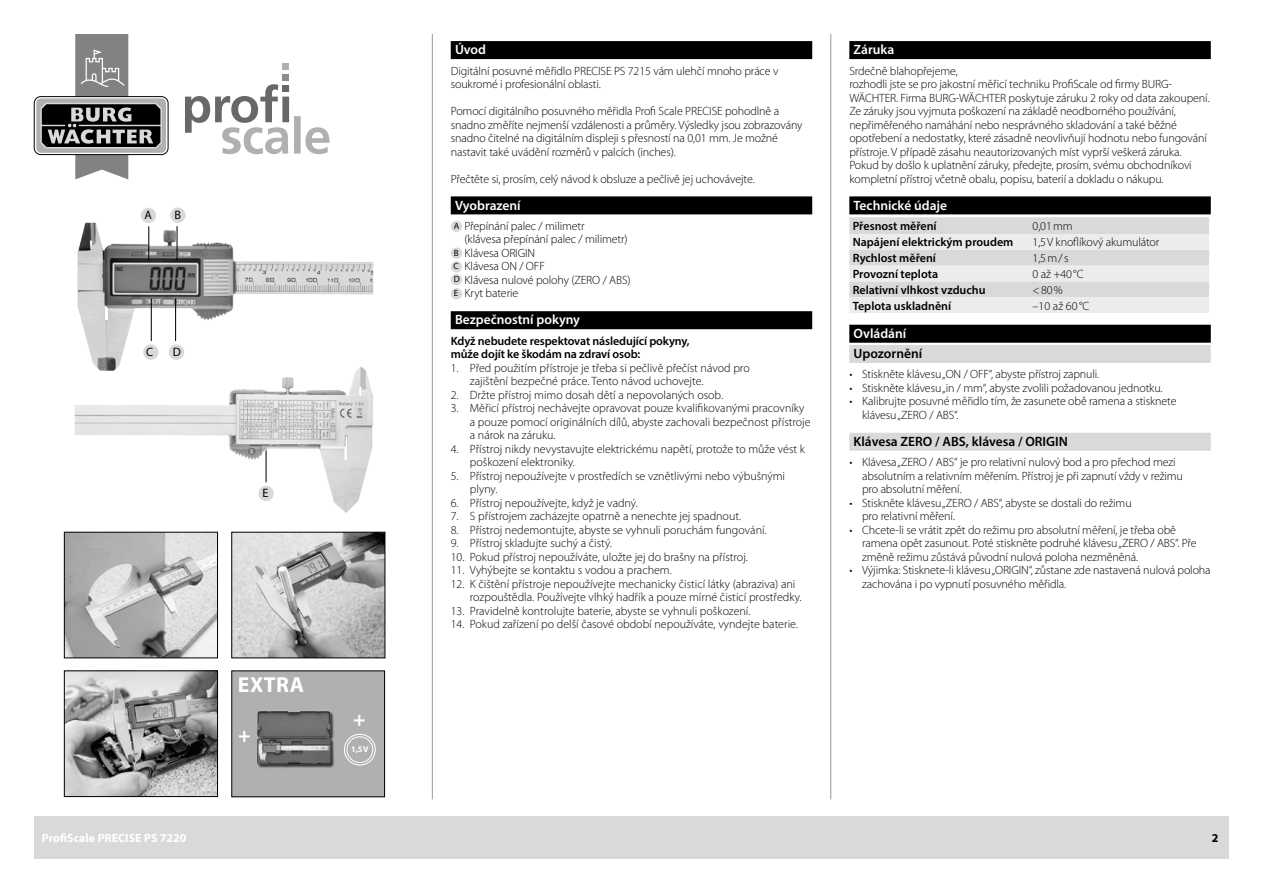
<style>
.page{position:relative;width:1263px;height:893px;background:#fff}
.page>*{position:absolute;margin:0;border:0;box-sizing:border-box;transform-origin:0 0}
.t1{font:700 21.75px "Myriad Pro";letter-spacing:.025em;color:#fff}
.t2{font:700 21px "Myriad Pro";color:#fff}
.t3{font:600 13.5px "Myriad Pro";color:#fff}
.t4{font:600 13.5px "Myriad Pro";color:#000}
.t5{font:12.15px "Myriad Pro";color:#000}
.t6{font:300 12px/13.5px "Myriad Pro";letter-spacing:-.01em;color:#000}
.t7{font:600 12px/13.5px "Myriad Pro";color:#000}
.t8{font:700 12px "Myriad Pro";color:#fff}
.t9{font:700 12px "Myriad Pro";color:#000}
.t10{font:700 8.55px "Myriad Pro";color:#fff}
.s1{font-weight:400;font-size:9px}
</style>
<div class="page">
<hr style="left:432px;top:34px;width:1px;height:765px;background:#989999">
<hr style="left:830px;top:34px;width:1px;height:765px;background:#989999">
<div style="left:34px;top:816px;width:1195px;height:43px;background:#d9d9da"></div>
<div style="left:34px;top:96px;width:134px;height:59px;border:1px solid #000;border-radius:7px"></div>
<div style="left:36px;top:98px;width:130px;height:55px;background:#afb0b0;border-radius:5px"></div>
<svg style="left:40px;top:34px;width:122px;height:145px"></svg>
<img style="left:66px;top:672px;width:150px;height:123px">
<div style="left:64px;top:670px;width:154px;height:127px;border:1px solid #000"></div>
<img style="left:233px;top:534px;width:150px;height:122px">
<div style="left:231px;top:532px;width:154px;height:126px;border:1px solid #000"></div>
<img style="left:66px;top:534px;width:150px;height:122px">
<div style="left:64px;top:532px;width:154px;height:126px;border:1px solid #000"></div>
<div style="left:232px;top:671px;width:153px;height:126px;background:#afb0b0"></div>
<div style="left:257px;top:711px;width:78px;height:57px;background:#000;opacity:.7"></div>
<img style="left:257px;top:711px;width:74px;height:53px">
<div style="left:344px;top:734px;width:32px;height:32px;border:1px solid #fff;border-radius:50%"></div>
<div style="left:347px;top:736px;width:26px;height:27px;border:1px solid #fff;border-radius:50%"></div>
<img style="left:77px;top:223px;width:296px;height:144px">
<div style="left:143px;top:344px;width:16px;height:16px;background:#d9d9da;border-radius:50%"></div>
<hr style="left:148px;top:226px;width:1px;height:34px;background:#000">
<hr style="left:177px;top:226px;width:1px;height:35px;background:#000">
<hr style="left:151px;top:299px;width:1px;height:42px;background:#000">
<hr style="left:175px;top:299px;width:1px;height:42px;background:#000">
<div style="left:169px;top:344px;width:15px;height:16px;background:#d9d9da;border-radius:50%"></div>
<div style="left:141px;top:208px;width:15px;height:15px;background:#d9d9da;border-radius:50%"></div>
<div style="left:170px;top:208px;width:16px;height:15px;background:#d9d9da;border-radius:50%"></div>
<img style="left:75px;top:367px;width:298px;height:146px">
<div style="left:258px;top:486px;width:16px;height:15px;background:#d9d9da;border-radius:50%"></div>
<div style="left:282px;top:75px;width:7px;height:6px;background:#8d8d8d"></div>
<div style="left:282px;top:63px;width:7px;height:7px;background:#afb0b0"></div>
<svg style="left:185px;top:84px;width:145px;height:70px"></svg>
<div style="left:451px;top:41px;width:361px;height:18px;background:#000"></div>
<div style="left:451px;top:196px;width:361px;height:18px;background:#000"></div>
<div style="left:451px;top:311px;width:361px;height:18px;background:#000"></div>
<div style="left:451px;top:221px;width:11px;height:11px;background:#d9d9da;border-radius:50%"></div>
<div style="left:451px;top:247px;width:11px;height:12px;background:#d9d9da;border-radius:50%"></div>
<div style="left:451px;top:261px;width:11px;height:12px;background:#d9d9da;border-radius:50%"></div>
<div style="left:451px;top:274px;width:11px;height:11px;background:#d9d9da;border-radius:50%"></div>
<div style="left:451px;top:288px;width:11px;height:11px;background:#d9d9da;border-radius:50%"></div>
<div style="left:849px;top:41px;width:362px;height:18px;background:#000"></div>
<div style="left:849px;top:196px;width:362px;height:18px;background:#000"></div>
<div style="left:849px;top:325px;width:362px;height:18px;background:#000"></div>
<div style="left:849px;top:345px;width:362px;height:18px;background:#d9d9da"></div>
<div style="left:849px;top:433px;width:362px;height:18px;background:#d9d9da"></div>
<svg style="left:849px;top:217px;width:360px;height:96px;background:#e2e2e3"></svg>
<p class="t5" style="left:144px;top:207px;width:9px">A</p>
<p class="t5" style="left:174px;top:207px;width:8px">B</p>
<p class="t5" style="left:146px;top:344px;width:9px">C</p>
<p class="t5" style="left:173px;top:344px;width:10px">D</p>
<p class="t5" style="left:263px;top:485px;width:8px">E</p>
<h1 class="t1" style="left:238px;top:671px;width:68px">EXTRA</h1>
<h2 class="t2" style="left:238px;top:721px;width:14px">+</h2>
<h2 class="t2" style="left:353px;top:705px;width:14px">+</h2>
<p class="t10" style="left:351px;top:744px;width:19px">1,5V</p>
<p class="t3" style="left:455px;top:41px;width:33px">Úvod</p>
<p class="t6" style="left:451px;top:64px;width:329px">Digitální posuvné měřidlo PRECISE PS 7215 vám ulehčí mnoho práce v soukromé i profesionální oblasti.</p>
<p class="t6" style="left:451px;top:104px;width:353px">Pomocí digitálního posuvného měřidla Profi Scale PRECISE pohodlně a snadno změříte nejmenší vzdálenosti a průměry. Výsledky jsou zobrazovány snadno čitelné na digitálním displeji s přesností na 0,01 mm. Je možné nastavit také uvádění rozměrů v palcích (inches).</p>
<p class="t6" style="left:451px;top:172px;width:305px">Přečtěte si, prosím, celý návod k obsluze a pečlivě jej uchovávejte.</p>
<p class="t3" style="left:455px;top:196px;width:67px">Vyobrazení</p>
<p class="t6" style="left:454px;top:219px;width:133px"><span class="s1">A</span> Přepínání palec / milimetr</p>
<p class="t6" style="left:464px;top:232px;width:165px">(klávesa přepínání palec / milimetr)</p>
<p class="t6" style="left:454px;top:246px;width:83px"><span class="s1">B</span> Klávesa ORIGIN</p>
<p class="t6" style="left:454px;top:259px;width:93px"><span class="s1">C</span> Klávesa ON / OFF</p>
<p class="t6" style="left:454px;top:273px;width:178px"><span class="s1">D</span> Klávesa nulové polohy (ZERO / ABS)</p>
<p class="t6" style="left:454px;top:286px;width:66px"><span class="s1">E</span> Kryt baterie</p>
<p class="t3" style="left:455px;top:311px;width:126px">Bezpečnostní pokyny</p>
<p class="t7" style="left:451px;top:334px;width:240px">Když nebudete respektovat následující pokyny, může dojít ke škodám na zdraví osob:</p>
<p class="t6" style="left:470px;top:361px;width:281px;text-indent:-19px">1. Před použitím přístroje je třeba si pečlivě přečíst návod pro zajištění bezpečné práce. Tento návod uchovejte.</p>
<p class="t6" style="left:451px;top:388px;width:274px">2. Držte přístroj mimo dosah dětí a nepovolaných osob.</p>
<p class="t6" style="left:470px;top:401px;width:342px;text-indent:-19px">3. Měřicí přístroj nechávejte opravovat pouze kvalifikovanými pracovníky a pouze pomocí originálních dílů, abyste zachovali bezpečnost přístroje a nárok na záruku.</p>
<p class="t6" style="left:470px;top:442px;width:336px;text-indent:-19px">4. Přístroj nikdy nevystavujte elektrickému napětí, protože to může vést k poškození elektroniky.</p>
<p class="t6" style="left:470px;top:469px;width:317px;text-indent:-19px">5. Přístroj nepoužívejte v prostředích se vznětlivými nebo výbušnými plyny.</p>
<p class="t6" style="left:451px;top:496px;width:189px">6. Přístroj nepoužívejte, když je vadný.</p>
<p class="t6" style="left:451px;top:509px;width:292px">7. S přístrojem zacházejte opatrně a nenechte jej spadnout.</p>
<p class="t6" style="left:451px;top:523px;width:317px">8. Přístroj nedemontujte, abyste se vyhnuli poruchám fungování.</p>
<p class="t6" style="left:451px;top:536px;width:163px">9. Přístroj skladujte suchý a čistý.</p>
<p class="t6" style="left:451px;top:550px;width:299px">10. Pokud přístroj nepoužíváte, uložte jej do brašny na přístroj.</p>
<p class="t6" style="left:451px;top:563px;width:223px">11. Vyhýbejte se kontaktu s vodou a prachem.</p>
<p class="t6" style="left:470px;top:577px;width:333px;text-indent:-19px">12. K čištění přístroje nepoužívejte mechanicky čisticí látky (abraziva) ani rozpouštědla. Používejte vlhký hadřík a pouze mírné čisticí prostředky.</p>
<p class="t6" style="left:451px;top:604px;width:301px">13. Pravidelně kontrolujte baterie, abyste se vyhnuli poškození.</p>
<p class="t6" style="left:451px;top:617px;width:349px">14. Pokud zařízení po delší časové období nepoužíváte, vyndejte baterie.</p>
<p class="t3" style="left:853px;top:41px;width:42px">Záruka</p>
<p class="t6" style="left:849px;top:64px;width:362px">Srdečně blahopřejeme,<br>rozhodli jste se pro jakostní měřicí techniku ProfiScale od firmy BURG-WÄCHTER. Firma BURG-WÄCHTER poskytuje záruku 2 roky od data zakoupení.<br>Ze záruky jsou vyjmuta poškození na základě neodborného používání, nepřiměřeného namáhání nebo nesprávného skladování a také běžné opotřebení a nedostatky, které zásadně neovlivňují hodnotu nebo fungování přístroje. V případě zásahu neautorizovaných míst vyprší veškerá záruka.<br>Pokud by došlo k uplatnění záruky, předejte, prosím, svému obchodníkovi kompletní přístroj včetně obalu, popisu, baterií a dokladu o nákupu.</p>
<p class="t3" style="left:853px;top:196px;width:95px">Technické údaje</p>
<p class="t7" style="left:853px;top:219px;width:85px">Přesnost měření</p>
<p class="t6" style="left:1032px;top:219px;width:42px">0,01mm</p>
<p class="t7" style="left:853px;top:235px;width:162px">Napájení elektrickým proudem</p>
<p class="t6" style="left:1032px;top:236px;width:128px">1,5V knoflíkový akumulátor</p>
<p class="t7" style="left:853px;top:251px;width:85px">Rychlost měření</p>
<p class="t6" style="left:1032px;top:251px;width:37px">1,5m/s</p>
<p class="t7" style="left:853px;top:267px;width:87px">Provozní teplota</p>
<p class="t6" style="left:1032px;top:267px;width:52px">0 až +40°C</p>
<p class="t7" style="left:853px;top:283px;width:134px">Relativní vlhkost vzduchu</p>
<p class="t6" style="left:1032px;top:283px;width:32px">&lt;80%</p>
<p class="t7" style="left:853px;top:299px;width:100px">Teplota uskladnění</p>
<p class="t6" style="left:1032px;top:299px;width:58px">–10 až 60 °C</p>
<p class="t3" style="left:853px;top:325px;width:54px">Ovládání</p>
<p class="t4" style="left:853px;top:345px;width:70px">Upozornění</p>
<p class="t6" style="left:849px;top:368px;width:252px">• Stiskněte klávesu „ON / OFF“, abyste přístroj zapnuli.</p>
<p class="t6" style="left:849px;top:381px;width:315px">• Stiskněte klávesu „in / mm“, abyste zvolili požadovanou jednotku.</p>
<p class="t6" style="left:862px;top:395px;width:316px;text-indent:-13px">• Kalibrujte posuvné měřidlo tím, že zasunete obě ramena a stisknete klávesu „ZERO / ABS“.</p>
<p class="t4" style="left:853px;top:433px;width:216px">Klávesa ZERO / ABS, klávesa / ORIGIN</p>
<p class="t6" style="left:862px;top:455px;width:322px;text-indent:-13px">• Klávesa „ZERO / ABS“ je pro relativní nulový bod a pro přechod mezi absolutním a relativním měřením. Přístroj je při zapnutí vždy v režimu pro absolutní měření.</p>
<p class="t6" style="left:862px;top:496px;width:271px;text-indent:-13px">• Stiskněte klávesu „ZERO / ABS“, abyste se dostali do režimu pro relativní měření.</p>
<p class="t6" style="left:862px;top:523px;width:336px;text-indent:-13px">• Chcete-li se vrátit zpět do režimu pro absolutní měření, je třeba obě ramena opět zasunout. Poté stiskněte podruhé klávesu „ZERO / ABS“. Pře změně režimu zůstává původní nulová poloha nezměněná.</p>
<p class="t6" style="left:862px;top:563px;width:350px;text-indent:-13px">• Výjimka: Stisknete-li klávesu „ORIGIN“, zůstane zde nastavená nulová poloha zachována i po vypnutí posuvného měřidla.</p>
<p class="t8" style="left:42px;top:830px;width:146px">ProfiScale PRECISE PS 7220</p>
<p class="t9" style="left:1212px;top:830px;width:8px">2</p>
</div>
